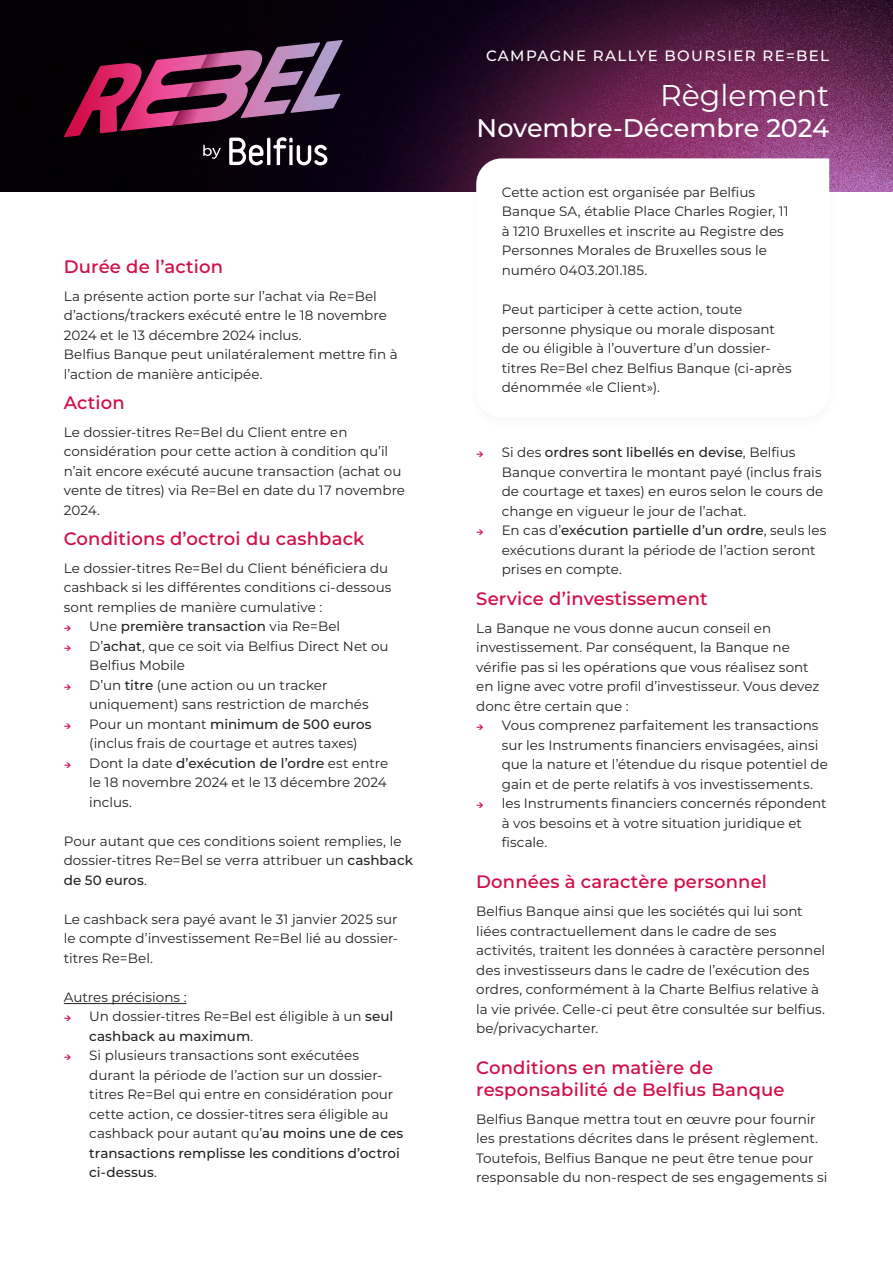
<style>
.page{position:relative;width:893px;height:1263px;background:#fff}
.page>*{position:absolute;margin:0;border:0;box-sizing:border-box;transform-origin:0 0}
.Titel{font:30px "Belfius 21";color:#fff}
.Titel-2{font:500 25.5px "Belfius 21";color:#fff}
.Tussentitel_Rubis{font:600 18px/21.6px "Belfius 21";letter-spacing:.01em;color:#d20e49}
.Titel-3{font:500 15px "Belfius 21";letter-spacing:.09em;color:#fff}
.Tekst{font:13.5px/19.5px "Belfius 21";color:#231f20}
.t1{font:500 13.5px "Belfius 21";color:#231f20}
.s1{font-weight:400}
.s2{font-weight:500}
</style>
<div class="page">
<img style="left:0;top:0;width:893px;height:191px">
<svg style="left:64px;top:40px;width:279px;height:125px"></svg>
<div style="left:468px;top:154px;width:369px;height:276px;background:#405b6b;opacity:.05"></div>
<svg style="left:476px;top:158px;width:353px;height:259px"></svg>
<hr style="left:64px;top:1003px;width:123px;height:1px;background:#231f20">
<p class="Tussentitel_Rubis" style="left:64px;top:255px;width:161px">Durée de l’action</p>
<p class="Tekst" style="left:64px;top:286px;width:325px">La présente action porte sur l’achat via Re=Bel d’actions/trackers exécuté entre le 18 novembre<br>2024 et le 13 décembre 2024 inclus.</p>
<p class="Tekst" style="left:64px;top:344px;width:335px">Belfius Banque peut unilatéralement mettre fin à l’action de manière anticipée.</p>
<p class="Tussentitel_Rubis" style="left:64px;top:391px;width:63px">Action</p>
<p class="Tekst" style="left:64px;top:422px;width:343px">Le dossier-titres Re=Bel du Client entre en considération pour cette action à condition qu’il n’ait encore exécuté aucune transaction (achat ou vente de titres) via Re=Bel en date du 17 novembre 2024.</p>
<p class="Tussentitel_Rubis" style="left:64px;top:527px;width:302px">Conditions d’octroi du cashback</p>
<p class="Tekst" style="left:64px;top:558px;width:329px">Le dossier-titres Re=Bel du Client bénéficiera du cashback si les différentes conditions ci-dessous sont remplies de manière cumulative :</p>
<p class="t1" style="left:89px;top:618px;width:252px"><span class="s1">Une</span> première transaction <span class="s1">via Re=Bel</span></p>
<p class="Tekst" style="left:89px;top:636px;width:301px">D’<span class="s2">achat</span>, que ce soit via Belfius Direct Net ou<br>Belfius Mobile</p>
<p class="Tekst" style="left:89px;top:675px;width:281px">D’un <span class="s2">titre</span> (une action ou un tracker uniquement) sans restriction de marchés</p>
<p class="Tekst" style="left:89px;top:714px;width:284px">Pour un montant <span class="s2">minimum de 500 euros </span>(inclus frais de courtage et autres taxes)</p>
<p class="Tekst" style="left:89px;top:753px;width:300px;text-align:justify">Dont la date <span class="s2">d’exécution de l’ordre</span> est entre le 18 novembre 2024 et le 13 décembre 2024 inclus.</p>
<p class="Tekst" style="left:64px;top:831px;width:351px">Pour autant que ces conditions soient remplies, le dossier-titres Re=Bel se verra attribuer un <span class="s2">cashback de 50 euros</span>.</p>
<p class="Tekst" style="left:64px;top:909px;width:336px;text-align:justify">Le cashback sera payé avant le 31 janvier 2025 sur le compte d’investissement Re=Bel lié au dossier&shy;titres Re=Bel.</p>
<p class="Tekst" style="left:64px;top:987px;width:124px">Autres précisions :</p>
<p class="Tekst" style="left:89px;top:1007px;width:306px">Un dossier-titres Re=Bel est éligible à un <span class="s2">seul cashback au maximum</span>.</p>
<p class="Tekst" style="left:89px;top:1046px;width:316px">Si plusieurs transactions sont exécutées durant la période de l’action sur un dossier&shy;titres Re=Bel qui entre en considération pour cette action, ce dossier-titres sera éligible au cashback pour autant qu’<span class="s2">au moins une de ces transactions remplisse les conditions d’octroi ci-dessus</span>.</p>
<p class="Titel-3" style="left:486px;top:47px;width:345px">CAMPAGNE RALLYE BOURSIER RE=BEL</p>
<p class="Titel" style="left:660px;top:77px;width:171px">Règlement</p>
<p class="Titel-2" style="left:477px;top:112px;width:354px">Novembre-Décembre 2024</p>
<p class="Tekst" style="left:502px;top:182px;width:288px">Cette action est organisée par Belfius Banque SA, établie Place Charles Rogier, 11 à 1210 Bruxelles et inscrite au Registre des Personnes Morales de Bruxelles sous le numéro 0403.201.185.</p>
<p class="Tekst" style="left:502px;top:299px;width:291px">Peut participer à cette action, toute personne physique ou morale disposant de ou éligible à l’ouverture d’un dossier&shy;titres Re=Bel chez Belfius Banque (ci-après dénommée «le Client»).</p>
<p class="Tekst" style="left:502px;top:443px;width:323px">Si des <span class="s2">ordres sont libellés en devise</span>, Belfius Banque convertira le montant payé (inclus frais de courtage et taxes) en euros selon le cours de change en vigueur le jour de l’achat.</p>
<p class="Tekst" style="left:502px;top:521px;width:326px">En cas d’<span class="s2">exécution partielle d’un ordre</span>, seuls les exécutions durant la période de l’action seront prises en compte.</p>
<p class="Tussentitel_Rubis" style="left:476px;top:587px;width:233px">Service d’investissement</p>
<p class="Tekst" style="left:476px;top:618px;width:345px">La Banque ne vous donne aucun conseil en investissement. Par conséquent, la Banque ne vérifie pas si les opérations que vous réalisez sont en ligne avec votre profil d’investisseur. Vous devez donc être certain que :</p>
<p class="Tekst" style="left:502px;top:715px;width:328px">Vous comprenez parfaitement les transactions sur les Instruments financiers envisagées, ainsi que la nature et l’étendue du risque potentiel de gain et de perte relatifs à vos investissements.</p>
<p class="Tekst" style="left:502px;top:793px;width:326px">les Instruments financiers concernés répondent à vos besoins et à votre situation juridique et fiscale.</p>
<p class="Tussentitel_Rubis" style="left:476px;top:871px;width:292px">Données à caractère personnel</p>
<p class="Tekst" style="left:476px;top:902px;width:350px">Belfius Banque ainsi que les sociétés qui lui sont liées contractuellement dans le cadre de ses activités, traitent les données à caractère personnel des investisseurs dans le cadre de l’exécution des ordres, conformément à la Charte Belfius relative à la vie privée. Celle-ci peut être consultée sur belfius. be/privacycharter.</p>
<p class="Tussentitel_Rubis" style="left:476px;top:1057px;width:310px">Conditions en matière de responsabilité de Belfius Banque</p>
<p class="Tekst" style="left:476px;top:1109px;width:353px">Belfius Banque mettra tout en œuvre pour fournir les prestations décrites dans le présent règlement.<br>Toutefois, Belfius Banque ne peut être tenue pour responsable du non-respect de ses engagements si</p>
</div>
